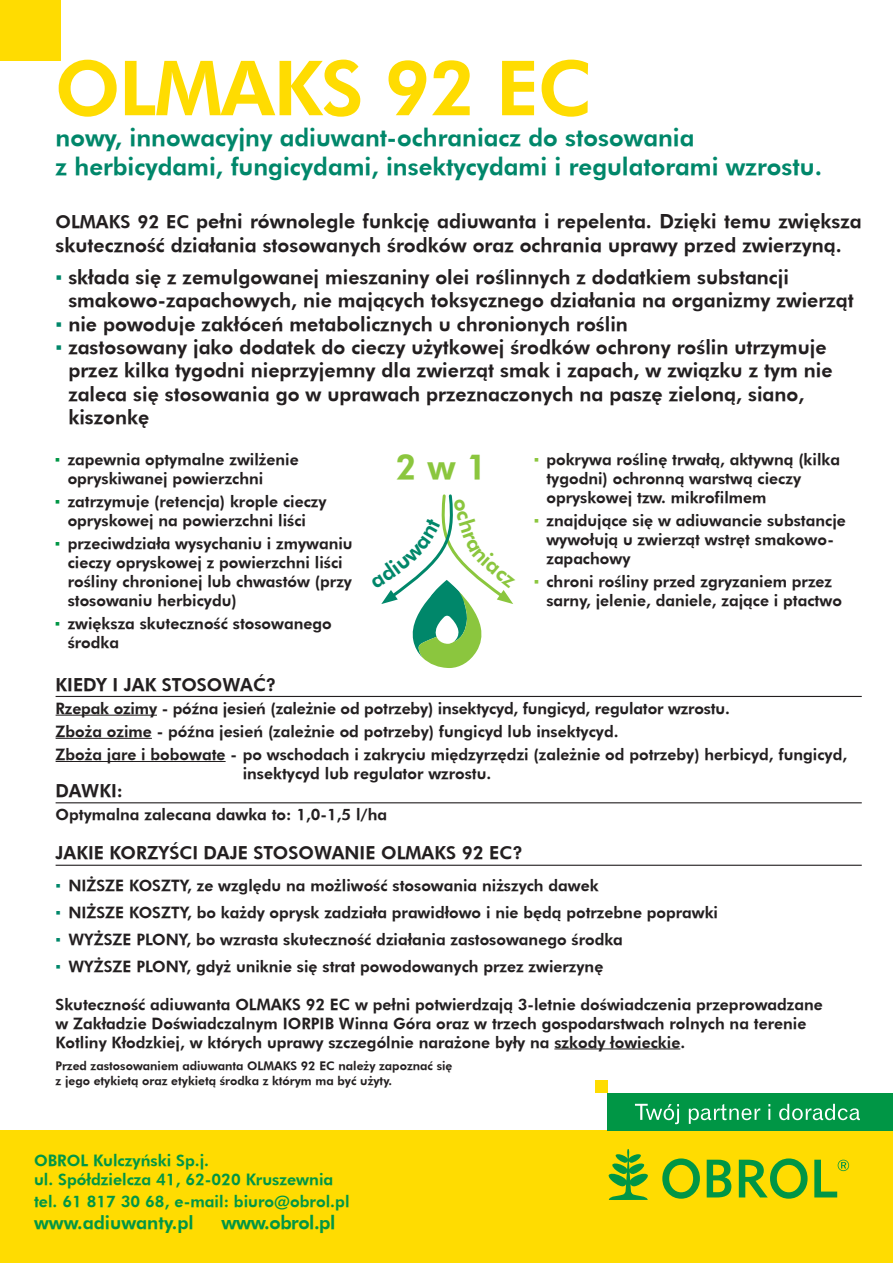
<style>
.page{position:relative;width:893px;height:1263px;background:#fff}
.page>*{position:absolute;margin:0;border:0;box-sizing:border-box;transform-origin:0 0}
.t1{font:76.05px "Futura Hv AT";letter-spacing:-.02em;color:#ffdc01}
.t2{font:34.5px "Futura Hv AT";color:#8bc63e}
.t3{font:24px/28.8px "Futura Hv AT";color:#00876a}
.t4{font:19.5px/23.4px "Futura Hv AT";color:#231f20}
.t5{font:18.6px "Futura Hv AT";letter-spacing:-.025em;color:#009645}
.t6{font:18.15px "Futura Hv AT";color:#009645}
.t7{font:18px "Futura Hv AT";color:#231f20}
.t8{font:15.9px/19px "Futura Hv AT";color:#009645}
.t9{font:15.75px/18.9px "Futura Hv AT";color:#231f20}
.t10{font:12px/14.4px "Futura Hv AT";color:#231f20}
.s1{font-size:18px}
.s2{font-family:"Arial";color:#00876a}
.s3{font-family:"Arial";color:#009645}
.s4{font-family:"Arial";color:#8bc63e}
</style>
<div class="page">
<div style="left:0;top:0;width:60px;height:60px;background:#ffdc01"></div>
<div style="left:0;top:1130px;width:893px;height:133px;background:#ffdc01"></div>
<div style="left:608px;top:1093px;width:285px;height:37px;background:#009645"></div>
<svg style="left:635px;top:1104px;width:44px;height:20px"></svg>
<svg style="left:689px;top:1104px;width:71px;height:20px"></svg>
<svg style="left:768px;top:1104px;width:2px;height:16px"></svg>
<svg style="left:779px;top:1104px;width:81px;height:16px"></svg>
<div style="left:595px;top:1080px;width:13px;height:13px;background:#ffdc01"></div>
<svg style="left:608px;top:1149px;width:241px;height:51px"></svg>
<hr style="left:56px;top:696px;width:806px;height:1px;background:#231f20">
<hr style="left:56px;top:715px;width:101px;height:1px;background:#231f20">
<hr style="left:56px;top:738px;width:96px;height:1px;background:#231f20">
<hr style="left:56px;top:761px;width:170px;height:1px;background:#231f20">
<hr style="left:56px;top:802px;width:806px;height:1px;background:#231f20">
<hr style="left:56px;top:865px;width:806px;height:1px;background:#231f20">
<hr style="left:554px;top:1048px;width:126px;height:1px;background:#231f20">
<svg style="left:381px;top:494px;width:132px;height:174px"></svg>
<h1 class="t1" style="left:55px;top:43px;width:539px">OLmaks 92 EC</h1>
<h3 class="t3" style="left:56px;top:123px;width:768px">nowy, innowacyjny adiuwant-ochraniacz do stosowania<br>z herbicydami, fungicydami, insektycydami i regulatorami wzrostu.</h3>
<p class="t4" style="left:56px;top:210px;width:808px"><span class="s1">OLMAKS 92 EC</span> pełni równolegle funkcję adiuwanta i repelenta. Dzięki temu zwiększa skuteczność działania stosowanych środków oraz ochrania uprawy przed zwierzyną.</p>
<p class="t4" style="left:68px;top:265px;width:787px;text-indent:-13px"><span class="s2">▪</span> składa się z zemulgowanej mieszaniny olei roślinnych z dodatkiem substancji smakowo-zapachowych, nie mających toksycznego działania na organizmy zwierząt</p>
<p class="t4" style="left:56px;top:312px;width:574px"><span class="s2">▪</span> nie powoduje zakłóceń metabolicznych u chronionych roślin</p>
<p class="t4" style="left:68px;top:336px;width:766px;text-indent:-13px"><span class="s2">▪</span> zastosowany jako dodatek do cieczy użytkowej środków ochrony roślin utrzymuje przez kilka tygodni nieprzyjemny dla zwierząt smak i zapach, w związku z tym nie zaleca się stosowania go w uprawach przeznaczonych na paszę zieloną, siano, kiszonkę</p>
<p class="t9" style="left:68px;top:450px;width:233px;text-indent:-13px"><span class="s3">▪</span> zapewnia optymalne zwilżenie opryskiwanej powierzchni</p>
<p class="t9" style="left:55px;top:492px;width:273px;text-align:center"><span class="s3">▪</span> zatrzymuje (retencja) krople cieczy opryskowej na powierzchni liści</p>
<p class="t9" style="left:68px;top:534px;width:287px;text-indent:-13px"><span class="s3">▪</span> przeciwdziała wysychaniu i zmywaniu cieczy opryskowej z powierzchni liści rośliny chronionej lub chwastów (przy stosowaniu herbicydu)</p>
<p class="t9" style="left:68px;top:614px;width:266px;text-indent:-13px"><span class="s3">▪</span> zwiększa skuteczność stosowanego środka</p>
<h2 class="t2" style="left:396px;top:446px;width:93px">2 w 1</h2>
<p class="t9" style="left:546px;top:450px;width:295px;text-indent:-13px"><span class="s4">▪</span> pokrywa roślinę trwałą, aktywną (kilka tygodni) ochronną warstwą cieczy opryskowej tzw. mikrofilmem</p>
<p class="t9" style="left:546px;top:511px;width:301px;text-indent:-13px"><span class="s4">▪</span> znajdujące się w adiuwancie substancje wywołują u zwierząt wstręt smakowo&shy;zapachowy</p>
<p class="t9" style="left:546px;top:572px;width:297px;text-indent:-13px"><span class="s4">▪</span> chroni rośliny przed zgryzaniem przez sarny, jelenie, daniele, zające i ptactwo</p>
<p class="t7" style="left:56px;top:673px;width:140px">Kiedy i jak stoso</p>
<p class="t7" style="left:222px;top:673px;width:55px">wać?</p>
<p class="t9" style="left:56px;top:697px;width:793px;line-height:23.1px">Rzepak ozimy - późna jesień (zależnie od potrzeby) insektycyd, fungicyd, regulator wzrostu.<br>Zboża ozime - późna jesień (zależnie od potrzeby) fungicyd lub insektycyd.<br>Zboża jare i bobowate - po wschodach i zakryciu międzyrzędzi (zależnie od potrzeby) herbicyd, fungicyd,</p>
<p class="t9" style="left:243px;top:764px;width:250px">insektycyd lub regulator wzrostu.</p>
<p class="t7" style="left:56px;top:780px;width:69px">Dawki:</p>
<p class="t9" style="left:56px;top:805px;width:333px">Optymalna zalecana dawka to: 1,0-1,5 l/ha</p>
<p class="t7" style="left:56px;top:842px;width:67px">Jakie kor</p>
<p class="t7" style="left:147px;top:842px;width:141px">zyśc i daje stoso</p>
<p class="t7" style="left:314px;top:842px;width:210px">wanie OLMAKS 92 EC?</p>
<p class="t9" style="left:56px;top:876px;width:85px"><span class="s2">▪</span> niższe kos</p>
<p class="t9" style="left:161px;top:876px;width:439px">zty, ze względu na możliwość stosowania niższych dawek</p>
<p class="t9" style="left:56px;top:903px;width:85px"><span class="s2">▪</span> niższe kos</p>
<p class="t9" style="left:161px;top:903px;width:558px">zty, bo każdy oprysk zadziała prawidłowo i nie będą potrzebne poprawki</p>
<p class="t9" style="left:56px;top:930px;width:569px"><span class="s2">▪</span> Wyższe plo ny, bo wzrasta skuteczność działania zastosowanego środka</p>
<p class="t9" style="left:56px;top:957px;width:549px"><span class="s2">▪</span> Wyższe plo ny, gdyż uniknie się strat powodowanych przez zwierzynę</p>
<p class="t9" style="left:56px;top:995px;width:769px">Skuteczność adiuwanta OLMAKS 92 EC w pełni potwierdzają 3-letnie doświadczenia przeprowadzane w Zakładzie Doświadczalnym IORPI B Winna Góra oraz w trzech gospodarstwach rolnych na terenie<br>Kotliny Kłodzkiej, w których uprawy szczególnie narażone były na szkody łowieckie.</p>
<p class="t10" style="left:56px;top:1059px;width:398px">Przed zastosowaniem adiuwanta OLMAKS 92 EC należy zapoznać się z jego etykietą oraz etykietą środka z którym ma być użyty.</p>
<p class="t8" style="left:34px;top:1151px;width:301px">OBROL Kulczyński Sp.j.<br>ul. Spółdzielcza 41, 62-020 Kruszewnia</p>
<p class="t8" style="left:34px;top:1192px;width:317px">tel. 61 817 30 68, e-mail: biuro@obrol.pl</p>
<p class="t6" style="left:34px;top:1212px;width:161px">www.adiuwanty.pl</p>
<p class="t5" style="left:222px;top:1211px;width:115px">www.obrol.pl</p>
</div>
